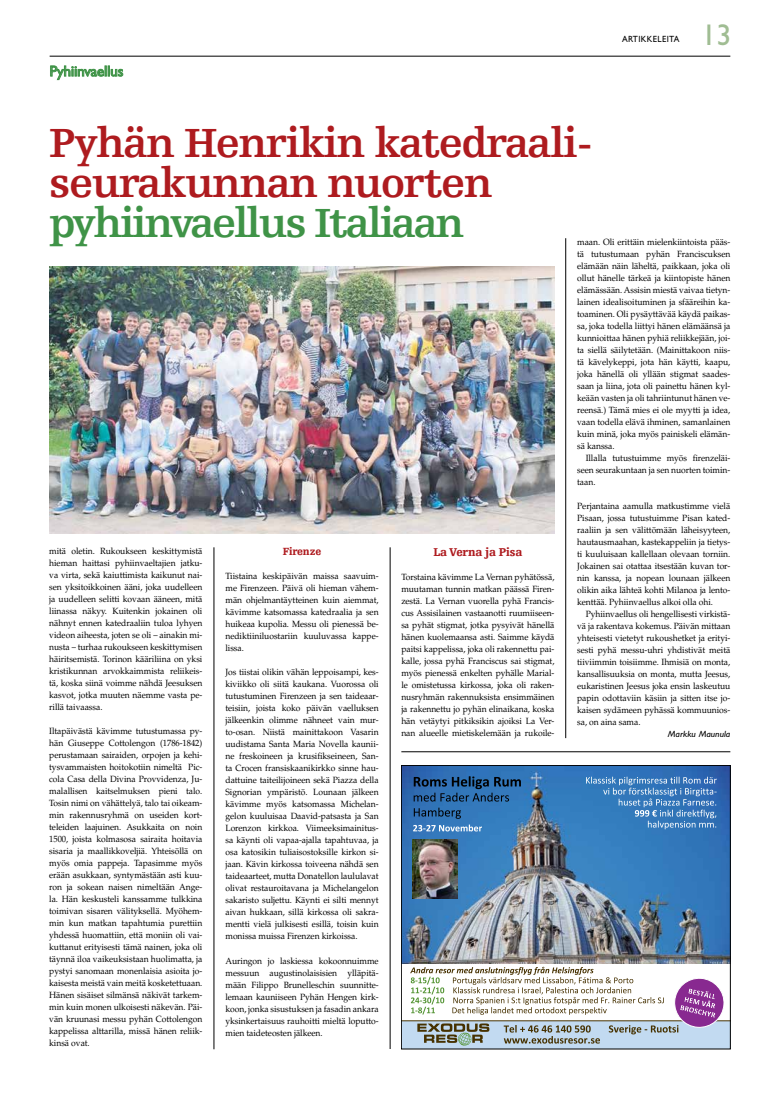
<style>
.page{position:relative;width:780px;height:1106px;background:#fff}
.page>*{position:absolute;margin:0;border:0;box-sizing:border-box;transform-origin:0 0}
.t1{font:700 43px/40px "Egyptienne FLT Std";letter-spacing:-.035em;color:#ae1b1f}
.t2{font:700 43px "Egyptienne FLT Std";letter-spacing:-.05em;color:#3f9347}
.t3{font:30px "Gill Sans Std";color:#a0bd93}
.t4{font:15px "Gill Sans Std";letter-spacing:-.01em;color:#3f9347}
.t5{font:900 12px "Egyptienne FLT Std";letter-spacing:-.015em;color:#ae1b1f;scale:.95 1}
.t6{font:900 11px "Egyptienne FLT Std";letter-spacing:-.015em;color:#ae1b1f;scale:.95 1}
.t7{font:9px/12px "Palatino LT Std";letter-spacing:-.005em;color:#000;text-align:justify;scale:.95 1}
.t8{font:italic 9px "Gill Sans Std";color:#000;scale:1.05 1}
.t9{font:9px "Gill Sans Std";letter-spacing:.04em;color:#000;scale:.95 1}
</style>
<div class="page">
<hr style="left:50px;top:56px;width:680px;height:1px;background:#000">
<svg style="left:50px;top:66px;width:73px;height:14px"></svg>
<hr style="left:214px;top:547px;width:1px;height:502px;background:#000">
<div style="left:401px;top:1021px;width:329px;height:28px;background:#c2daf1"></div>
<img style="left:403px;top:767px;width:325px;height:196px">
<hr style="left:401px;top:1020px;width:329px;height:1px;background:#463100">
<svg style="left:586px;top:776px;width:130px;height:53px;background:#4c87c2"></svg>
<svg style="left:413px;top:776px;width:108px;height:25px;background:#25578b"></svg>
<svg style="left:414px;top:807px;width:47px;height:11px"></svg>
<img style="left:412px;top:839px;width:45px;height:60px">
<svg style="left:410px;top:966px;width:314px;height:80px"></svg>
<svg style="left:413px;top:824px;width:69px;height:7px"></svg>
<div style="left:401px;top:765px;width:329px;height:284px;border:1px solid #000"></div>
<hr style="left:401px;top:751px;width:329px;height:1px;background:#000">
<hr style="left:565px;top:238px;width:1px;height:500px;background:#000">
<hr style="left:390px;top:547px;width:1px;height:502px;background:#000">
<img style="left:50px;top:267px;width:505px;height:266px">
<h3 class="t4" style="left:50px;top:62px;width:75px">Pyhiinvaellus</h3>
<p class="t9" style="left:622px;top:34px;width:62px">ARTIKKELEITA</p>
<h2 class="t3" style="left:701px;top:18px;width:31px">13</h2>
<h1 class="t1" style="left:49px;top:123px;width:545px">Pyhän Henrikin katedraali&shy;seurakunnan nuorten</h1>
<h1 class="t2" style="left:49px;top:199px;width:417px">pyhiinvaellus Italiaan</h1>
<p class="t7" style="left:577px;top:236px;width:163px">maan. Oli erittäin mielenkiintoista pääs&shy;tä tutustumaan pyhän Franciscuksen elämään näin läheltä, paikkaan, joka oli ollut hänelle tärkeä ja kiintopiste hänen elämässään. Assisin miestä vaivaa tietyn&shy;lainen idealisoituminen ja sfääreihin ka&shy;toaminen. Oli pysäyttävää käydä paikas&shy;sa, joka todella liittyi hänen elämäänsä ja kunnioittaa hänen pyhiä reliikkejään, joi&shy;ta siellä säilytetään. (Mainittakoon niis&shy;tä kävelykeppi, jota hän käytti, kaapu, joka hänellä oli yllään stigmat saades&shy;saan ja liina, jota oli painettu hänen kyl&shy;keään vasten ja oli tahriintunut hänen ve&shy;reensä.) Tämä mies ei ole myytti ja idea, vaan todella elävä ihminen, samanlainen kuin minä, joka myös painiskeli elämän&shy;sä kanssa.</p>
<p class="t7" style="left:577px;top:452px;width:163px;text-indent:9px">Illalla tutustuimme myös firenzeläi&shy;seen seurakuntaan ja sen nuorten toimin&shy;taan.</p>
<p class="t7" style="left:577px;top:500px;width:163px">Perjantaina aamulla matkustimme vielä Pisaan, jossa tutustuimme Pisan kated&shy;raaliin ja sen välittömään läheisyyteen, hautausmaahan, kastekappeliin ja tietys&shy;ti kuuluisaan kallellaan olevaan torniin.<br>Jokainen sai otattaa itsestään kuvan tor&shy;nin kanssa, ja nopean lounaan jälkeen olikin aika lähteä kohti Milanoa ja lento&shy;kenttää. Pyhiinvaellus alkoi olla ohi.</p>
<p class="t7" style="left:577px;top:608px;width:163px;text-indent:9px">Pyhiinvaellus oli hengellisesti virkistä&shy;vä ja rakentava kokemus. Päivän mittaan yhteisesti vietetyt rukoushetket ja erityi&shy;sesti pyhä messu-uhri yhdistivät meitä tiiviimmin toisiimme. Ihmisiä on monta, kansallisuuksia on monta, mutta Jeesus, eukaristinen Jeesus joka ensin laskeutuu papin odottaviin käsiin ja sitten itse jo&shy;kaisen sydämeen pyhässä kommuunios&shy;sa, on aina sama.</p>
<p class="t8" style="left:668px;top:728px;width:61px">Markku Maunula</p>
<h3 class="t5" style="left:433px;top:545px;width:95px">La Verna ja Pisa</h3>
<p class="t7" style="left:401px;top:571px;width:163px">Torstaina kävimme La Vernan pyhätössä, muutaman tunnin matkan päässä Firen&shy;zestä. La Vernan vuorella pyhä Francis&shy;cus Assisilainen vastaanotti ruumiiseen&shy;sa pyhät stigmat, jotka pysyivät hänellä hänen kuolemaansa asti. Saimme käydä paitsi kappelissa, joka oli rakennettu pai&shy;kalle, jossa pyhä Franciscus sai stigmat, myös pienessä enkelten pyhälle Marial&shy;le omistetussa kirkossa, joka oli raken&shy;nusryhmän rakennuksista ensimmäinen ja rakennettu jo pyhän elinaikana, koska hän vetäytyi pitkiksikin ajoiksi La Ver&shy;nan alueelle mietiskelemään ja rukoile-</p>
<p class="t6" style="left:283px;top:545px;width:42px">Firenze</p>
<p class="t7" style="left:225px;top:570px;width:163px">Tiistaina keskipäivän maissa saavuim&shy;me Firenzeen. Päivä oli hieman vähem&shy;män ohjelmantäytteinen kuin aiemmat, kävimme katsomassa katedraalia ja sen huikeaa kupolia. Messu oli pienessä be&shy;nediktiiniluostariin kuuluvassa kappe&shy;lissa.</p>
<p class="t7" style="left:225px;top:666px;width:163px">Jos tiistai olikin vähän leppoisampi, kes&shy;kiviikko oli siitä kaukana. Vuorossa oli tutustuminen Firenzeen ja sen taideaar&shy;teisiin, joista koko päivän vaelluksen jälkeenkin olimme nähneet vain mur&shy;to-osan. Niistä mainittakoon Vasarin uudistama Santa Maria Novella kaunii&shy;ne freskoineen ja krusifikseineen, San&shy;ta Crocen fransiskaanikirkko sinne hau&shy;dattuine taiteilijoineen sekä Piazza della Signorian ympäristö. Lounaan jälkeen kävimme myös katsomassa Michelan&shy;gelon kuuluisaa Daavid-patsasta ja San Lorenzon kirkkoa. Viimeeksimainitus&shy;sa käynti oli vapaa-ajalla tapahtuvaa, ja osa katosikin tuliaisostoksille kirkon si&shy;jaan. Kävin kirkossa toiveena nähdä sen taideaarteet, mutta Donatellon laululavat olivat restauroitavana ja Michelangelon sakaristo suljettu. Käynti ei silti mennyt aivan hukkaan, sillä kirkossa oli sakra&shy;mentti vielä julkisesti esillä, toisin kuin monissa muissa Firenzen kirkoissa.</p>
<p class="t7" style="left:225px;top:954px;width:163px">Auringon jo laskiessa kokoonnuimme messuun augustinolaisisien ylläpitä&shy;mään Filippo Brunelleschin suunnitte&shy;lemaan kauniiseen Pyhän Hengen kirk&shy;koon, jonka sisustuksen ja fasadin ankara yksinkertaisuus rauhoitti mieltä loputto&shy;mien taideteosten jälkeen.</p>
<p class="t7" style="left:49px;top:545px;width:163px">mitä oletin. Rukoukseen keskittymistä hieman haittasi pyhiinvaeltajien jatku&shy;va virta, sekä kaiuttimista kaikunut nai&shy;sen yksitoikkoinen ääni, joka uudelleen ja uudelleen selitti kovaan ääneen, mitä liinassa näkyy. Kuitenkin jokainen oli nähnyt ennen katedraaliin tuloa lyhyen videon aiheesta, joten se oli – ainakin mi&shy;nusta – turhaa rukoukseen keskittymisen häiritsemistä. Torinon kääriliina on yksi kristikunnan arvokkaimmista reliikeis&shy;tä, koska siinä voimme nähdä Jeesuksen kasvot, jotka muuten näemme vasta pe&shy;rillä taivaassa.</p>
<p class="t7" style="left:49px;top:725px;width:163px">Iltapäivästä kävimme tutustumassa py&shy;hän Giuseppe Cottolengon (1786-1842) perustamaan sairaiden, orpojen ja kehi&shy;tysvammaisten hoitokotiin nimeltä Pic&shy;cola Casa della Divina Provvidenza, Ju&shy;malallisen kaitselmuksen pieni talo.<br>Tosin nimi on vähättelyä, talo tai oikeam&shy;min rakennusryhmä on useiden kort&shy;teleiden laajuinen. Asukkaita on noin 1500, joista kolmasosa sairaita hoitavia sisaria ja maallikkoveljiä. Yhteisöllä on myös omia pappeja. Tapasimme myös erään asukkaan, syntymästään asti kuu&shy;ron ja sokean naisen nimeltään Ange&shy;la. Hän keskusteli kanssamme tulkkina toimivan sisaren välityksellä. Myöhem&shy;min kun matkan tapahtumia purettiin yhdessä huomattiin, että moniin oli vai&shy;kuttanut erityisesti tämä nainen, joka oli täynnä iloa vaikeuksistaan huolimatta, ja pystyi sanomaan monenlaisia asioita jo&shy;kaisesta meistä vain meitä kosketettuaan.<br>Hänen sisäiset silmänsä näkivät tarkem&shy;min kuin monen ulkoisesti näkevän. Päi&shy;vän kruunasi messu pyhän Cottolengon kappelissa alttarilla, missä hänen reliik&shy;kinsä ovat.</p>
</div>
